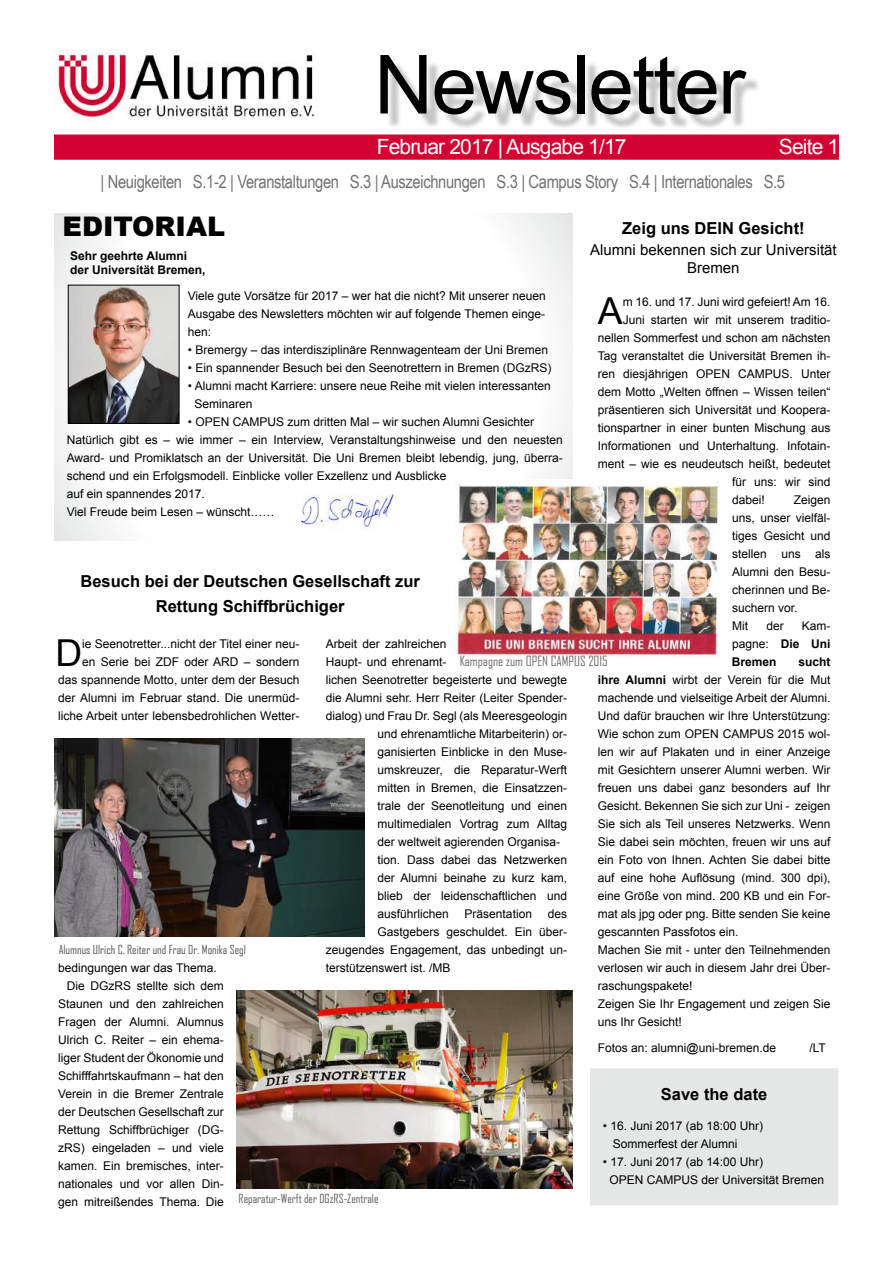
<style>
.page{position:relative;width:893px;height:1263px;background:#fff}
.page>*{position:absolute;margin:0;border:0;box-sizing:border-box;transform-origin:0 0}
.t1{font:81.75px "Arial";letter-spacing:-.02em;color:#000}
.t2{font:37.2px "Arial";color:#000}
.t3{font:900 27px "Arial";color:#000}
.t4{font:21px "Arial";letter-spacing:-.04em;color:#fff}
.t5{font:18px "Arial Narrow";letter-spacing:-.02em;color:#707172}
.t6{font:700 16.5px/25.5px "Arial";color:#000;text-align:center}
.t7{font:15px/18px "Arial";color:#000;text-align:center}
.t8{font:13.5px "Agency FB";color:#727375}
.t9{font:12px/18px "Arial";color:#000}
.t10{font:700 12px/18px "Arial";color:#000}
.t11{font:12px "Agency FB";color:#58585a}
.t12{font:12px "Agency FB";color:#5f6062}
.s1{font-weight:400}
.s2{font-weight:700}
</style>
<div class="page">
<div style="left:54px;top:135px;width:785px;height:25px;background:#d30032;border:2px solid #d30032"></div>
<div style="left:386px;top:61px;width:375px;height:68px;background:#000;opacity:.23"></div>
<img style="left:54px;top:50px;width:261px;height:71px">
<div style="left:54px;top:213px;width:518px;height:327px;background:linear-gradient(to right,#fcfcfc,#fefefe)"></div>
<img style="left:296px;top:494px;width:101px;height:37px">
<img style="left:70px;top:287px;width:107px;height:135px">
<div style="left:68px;top:285px;width:111px;height:139px;border:1px solid #000"></div>
<img style="left:455px;top:479px;width:265px;height:180px">
<div style="left:589px;top:1067px;width:250px;height:139px;background:#e5e6e6"></div>
<div style="left:589px;top:1067px;width:251px;height:140px;border:2px solid #fff"></div>
<img style="left:237px;top:990px;width:335px;height:198px">
<img style="left:54px;top:738px;width:311px;height:198px">
<h1 class="t1" style="left:374px;top:31px;width:373px">Newsletter</h1>
<h3 class="t4" style="left:377px;top:133px;width:251px">Februar 2017 | Ausgabe 1/17</h3>
<h3 class="t4" style="left:779px;top:133px;width:62px">Seite 1</h3>
<h3 class="t5" style="left:101px;top:168px;width:686px">| Neuigkeiten S.1-2 | Veranstaltungen S.3 | Auszeichnungen S.3 | Campus Story S.4 | Internationales S.5</h3>
<h3 class="t3" style="left:63px;top:207px;width:164px">EDITORIAL</h3>
<p class="t10" style="left:70px;top:249px;width:137px;line-height:14.4px">Sehr geehrte Alumni der Universität Bremen,</p>
<p class="t9" style="left:188px;top:287px;width:359px;text-align:justify">Viele gute Vorsätze für 2017 – wer hat die nicht? Mit unserer neuen Ausgabe des Newsletters möchten wir auf folgende Themen einge&shy;hen:</p>
<p class="t9" style="left:188px;top:341px;width:362px">• Bremergy – das interdisziplinäre Rennwagenteam der Uni Bremen</p>
<p class="t9" style="left:188px;top:359px;width:365px">• Ein spannender Besuch bei den Seenotrettern in Bremen (DGzRS)</p>
<p class="t9" style="left:194px;top:377px;width:358px;text-indent:-7px">• Alumni macht Karriere: unsere neue Reihe mit vielen interessanten<br>Seminaren</p>
<p class="t9" style="left:67px;top:413px;width:498px;text-indent:121px">• OPEN CAMPUS zum dritten Mal – wir suchen Alumni Gesichter Natürlich gibt es – wie immer – ein Interview, Veranstaltungshinweise und den neuesten Award- und Promiklatsch an der Universität. Die Uni Bremen bleibt lebendig, jung, überra&shy;schend und ein Erfolgsmodell. Einblicke voller Exzellenz und Ausblicke<br>auf ein spannendes 2017.<br>Viel Freude beim Lesen – wünscht……</p>
<h3 class="t6" style="left:622px;top:216px;width:184px">Zeig uns DEIN Gesicht!</h3>
<p class="t7" style="left:590px;top:241px;width:248px">Alumni bekennen sich zur Universität<br>Bremen</p>
<h2 class="t2" style="left:598px;top:287px;width:26px">A</h2>
<p class="t9" style="left:623px;top:293px;width:209px">m 16. und 17. Juni wird gefeiert! Am 16.</p>
<p class="t9" style="left:623px;top:311px;width:209px">Juni starten wir mit unserem traditio-</p>
<p class="t9" style="left:598px;top:329px;width:234px">nellen Sommerfest und schon am nächsten</p>
<p class="t9" style="left:598px;top:347px;width:234px">Tag veranstaltet die Universität Bremen ih-</p>
<p class="t9" style="left:598px;top:365px;width:234px">ren diesjährigen OPEN CAMPUS. Unter</p>
<p class="t9" style="left:598px;top:383px;width:234px">dem Motto „Welten öffnen – Wissen teilen“</p>
<p class="t9" style="left:598px;top:401px;width:234px">präsentieren sich Universität und Koopera-</p>
<p class="t9" style="left:598px;top:419px;width:234px">tionspartner in einer bunten Mischung aus</p>
<p class="t9" style="left:598px;top:437px;width:234px">Informationen und Unterhaltung. Infotain-</p>
<p class="t9" style="left:598px;top:455px;width:234px">ment – wie es neudeutsch heißt, bedeutet</p>
<p class="t9" style="left:732px;top:473px;width:100px">für uns: wir sind</p>
<p class="t9" style="left:732px;top:491px;width:34px">dabei!</p>
<p class="t9" style="left:732px;top:491px;width:100px;text-indent:62px">Zeigen uns, unser vielfäl&shy;tiges Gesicht und stellen uns als<br>Alumni den Besu&shy;cherinnen und Be&shy;suchern vor.<br>Mit</p>
<h3 class="t6" style="left:81px;top:568px;width:341px">Besuch bei der Deutschen Gesellschaft zur<br>Rettung Schiffbrüchiger</h3>
<p class="t10" style="left:732px;top:617px;width:100px;text-align:justify;text-indent:70px"><span class="s1">Kam&shy;pagne:</span> Die Uni Bremen</p>
<p class="t9" style="left:766px;top:617px;width:19px">der</p>
<p class="t9" style="left:58px;top:635px;width:243px;text-align:right">ie Seenotretter...nicht der Titel einer neu-<br>en Serie bei ZDF oder ARD – sondern<br>das spannende Motto, unter dem der Besuch der Alumni im Februar stand. Die unermüd&shy;liche Arbeit unter lebensbedrohlichen Wetter-</p>
<h2 class="t2" style="left:55px;top:629px;width:28px">D</h2>
<p class="t9" style="left:326px;top:635px;width:122px">Arbeit der zahlreichen</p>
<p class="t9" style="left:326px;top:653px;width:122px">Haupt- und ehrenamt-</p>
<p class="t9" style="left:326px;top:671px;width:243px">lichen Seenotretter begeisterte und bewegte</p>
<p class="t9" style="left:326px;top:689px;width:243px">die Alumni sehr. Herr Reiter (Leiter Spender-</p>
<p class="t9" style="left:326px;top:707px;width:243px">dialog) und Frau Dr. Segl (als Meeresgeologin</p>
<p class="t9" style="left:378px;top:725px;width:191px">und ehrenamtliche Mitarbeiterin) or-</p>
<p class="t9" style="left:378px;top:743px;width:191px">ganisierten Einblicke in den Muse-</p>
<p class="t9" style="left:378px;top:761px;width:191px">umskreuzer, die Reparatur-Werft</p>
<p class="t9" style="left:378px;top:779px;width:191px">mitten in Bremen, die Einsatzzen-</p>
<p class="t9" style="left:378px;top:797px;width:191px">trale der Seenotleitung und einen</p>
<p class="t9" style="left:378px;top:815px;width:191px">multimedialen Vortrag zum Alltag</p>
<p class="t9" style="left:378px;top:833px;width:184px">der weltweit agierenden Organisa-</p>
<p class="t9" style="left:378px;top:851px;width:191px">tion. Dass dabei das Netzwerken</p>
<p class="t9" style="left:378px;top:869px;width:191px">der Alumni beinahe zu kurz kam,</p>
<p class="t9" style="left:378px;top:887px;width:191px">blieb der leidenschaftlichen und</p>
<p class="t9" style="left:378px;top:905px;width:73px">ausführlichen</p>
<p class="t9" style="left:465px;top:905px;width:69px">Präsentation</p>
<p class="t9" style="left:548px;top:905px;width:21px">des</p>
<p class="t9" style="left:378px;top:923px;width:191px">Gastgebers geschuldet. Ein über-</p>
<p class="t9" style="left:326px;top:941px;width:243px">zeugendes Engagement, das unbedingt un-</p>
<p class="t9" style="left:326px;top:959px;width:126px">terstützenswert ist. /MB</p>
<p class="t8" style="left:460px;top:653px;width:150px">Kampagne zum OPEN CAMPUS 2015</p>
<p class="t9" style="left:598px;top:653px;width:234px;text-indent:201px"><span class="s2">sucht ihre Alumni</span> wirbt der Verein für die Mut machende und vielseitige Arbeit der Alumni.<br>Und dafür brauchen wir Ihre Unterstützung:<br>Wie schon zum OPEN CAMPUS 2015 wol&shy;len wir auf Plakaten und in einer Anzeige mit Gesichtern unserer Alumni werben. Wir freuen uns dabei ganz besonders auf Ihr Gesicht. Bekennen Sie sich zur Uni - zeigen Sie sich als Teil unseres Netzwerks. Wenn Sie dabei sein möchten, freuen wir uns auf ein Foto von Ihnen. Achten Sie dabei bitte auf eine hohe Auflösung (mind. 300 dpi), eine Größe von mind. 200 KB und ein For&shy;mat als jpg oder png. Bitte senden Sie keine gescannten Passfotos ein.<br>Machen Sie mit - unter den Teilnehmenden verlosen wir auch in diesem Jahr drei Über&shy;raschungspakete!<br>Zeigen Sie Ihr Engagement und zeigen Sie uns Ihr Gesicht!</p>
<p class="t9" style="left:598px;top:1038px;width:180px">Fotos an: alumni@uni-bremen.de</p>
<p class="t9" style="left:809px;top:1038px;width:18px">/LT</p>
<h3 class="t6" style="left:661px;top:1081px;width:108px">Save the date</h3>
<p class="t9" style="left:613px;top:1116px;width:152px;text-indent:-10px">• 16. Juni 2017 (ab 18:00 Uhr)<br>Sommerfest der Alumni</p>
<p class="t9" style="left:609px;top:1152px;width:216px;text-indent:-7px">• 17. Juni 2017 (ab 14:00 Uhr)<br>OPEN CAMPUS der Universität Bremen</p>
<p class="t11" style="left:59px;top:942px;width:189px">Alumnus Ulrich C. Reiter und Frau Dr. Monika Segl</p>
<p class="t9" style="left:58px;top:959px;width:160px">bedingungen war das Thema.</p>
<p class="t9" style="left:67px;top:977px;width:159px">Die DGzRS stellte sich dem</p>
<p class="t9" style="left:58px;top:995px;width:167px">Staunen und den zahlreichen</p>
<p class="t9" style="left:58px;top:1013px;width:167px">Fragen der Alumni. Alumnus</p>
<p class="t9" style="left:58px;top:1031px;width:167px">Ulrich C. Reiter – ein ehema-</p>
<p class="t9" style="left:58px;top:1049px;width:167px">liger Student der Ökonomie und</p>
<p class="t9" style="left:58px;top:1067px;width:167px">Schifffahrtskaufmann – hat den</p>
<p class="t9" style="left:58px;top:1085px;width:167px">Verein in die Bremer Zentrale</p>
<p class="t9" style="left:58px;top:1103px;width:167px">der Deutschen Gesellschaft zur</p>
<p class="t9" style="left:58px;top:1121px;width:167px">Rettung Schiffbrüchiger (DG-</p>
<p class="t9" style="left:58px;top:1139px;width:167px">zRS) eingeladen – und viele</p>
<p class="t9" style="left:58px;top:1157px;width:167px">kamen. Ein bremisches, inter-</p>
<p class="t9" style="left:58px;top:1175px;width:167px">nationales und vor allen Din-</p>
<p class="t9" style="left:58px;top:1193px;width:167px">gen mitreißendes Thema. Die</p>
<p class="t12" style="left:239px;top:1191px;width:141px">Reparatur-Werft der DGzRS-Zentrale</p>
</div>
